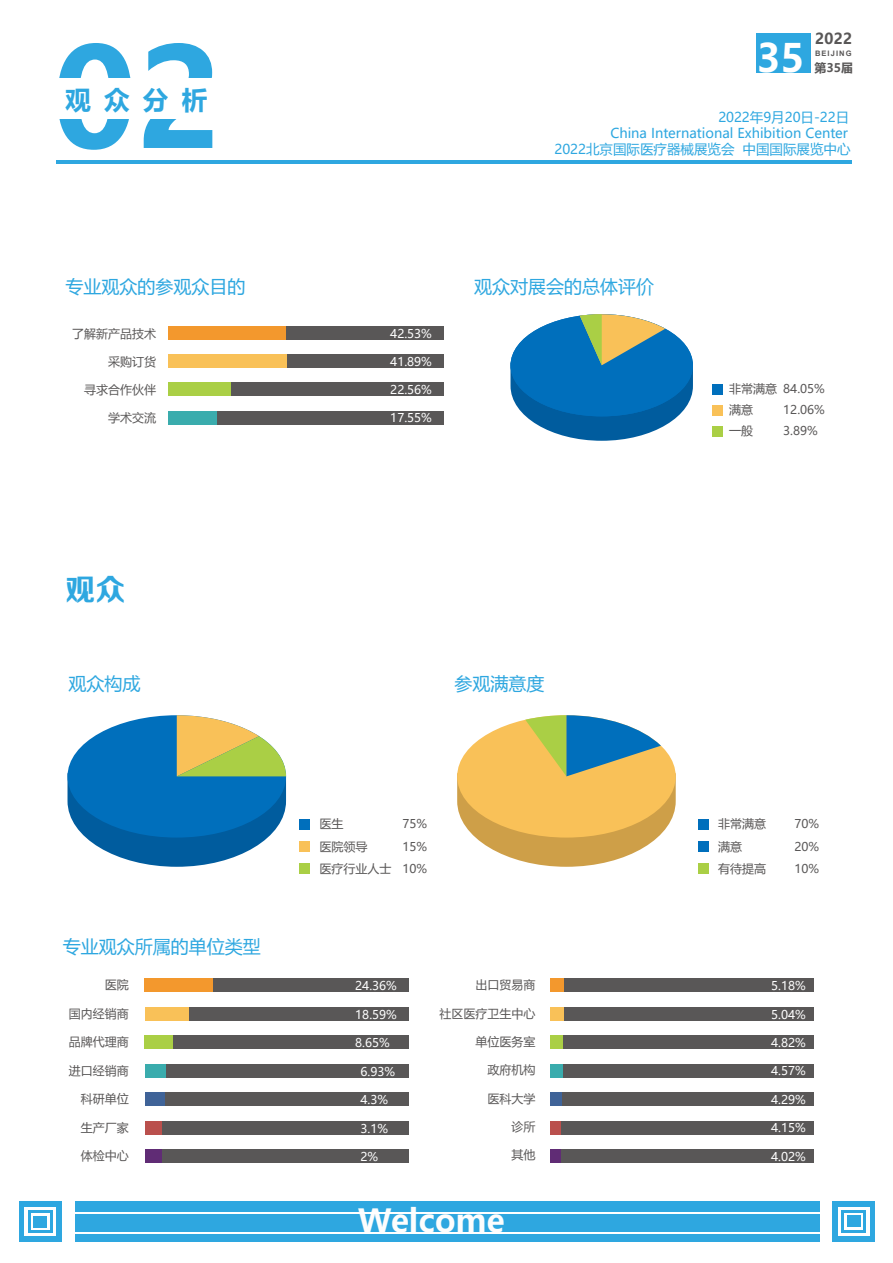
<style>
.page{position:relative;width:893px;height:1263px;background:#fff}
.page>*{position:absolute;margin:0;border:0;box-sizing:border-box;transform-origin:0 0}
.t1{font:700 136.5px "Microsoft Ya Hei";color:#2ea7e0}
.t2{font:700 38.85px "Microsoft Ya Hei";color:#fff}
.t3{font:700 31.5px "Microsoft Ya Hei";color:#fdfdfd}
.t4{font:30px "FZZCHJW GB1 0";color:#2ea7e0}
.t5{font:700 25.5px "Microsoft Ya Hei";color:#2ea7e0}
.t6{font:18px "Microsoft Ya Hei";color:#2ea7e0}
.t7{font:700 15.15px "Microsoft Ya Hei";color:#595757}
.t8{font:13.5px/16.2px "Microsoft Ya Hei";color:#2ea7e0;text-align:right}
.t9{font:12px/21px "Microsoft Ya Hei";color:#595757}
.t10{font:12px "Microsoft Ya Hei";color:#fff}
.t11{font:700 11.85px "Microsoft Ya Hei";color:#595757}
.t12{font:700 7.5px "Arial";letter-spacing:.14em;color:#595757}
</style>
<div class="page">
<div style="left:168px;top:326px;width:276px;height:14px;background:#595757"></div>
<div style="left:168px;top:326px;width:117px;height:14px;background:#f3982d"></div>
<div style="left:168px;top:354px;width:276px;height:14px;background:#595757"></div>
<div style="left:168px;top:354px;width:118px;height:14px;background:#f9c158"></div>
<div style="left:168px;top:383px;width:276px;height:13px;background:#595757"></div>
<div style="left:168px;top:383px;width:62px;height:13px;background:#aacf45"></div>
<div style="left:168px;top:411px;width:276px;height:13px;background:#595757"></div>
<div style="left:168px;top:411px;width:49px;height:13px;background:#3aacad"></div>
<div style="left:712px;top:384px;width:10px;height:10px;background:#006fbc"></div>
<div style="left:712px;top:405px;width:10px;height:10px;background:#f9c158"></div>
<div style="left:712px;top:426px;width:10px;height:10px;background:#aacf45"></div>
<svg style="left:510px;top:314px;width:183px;height:127px"></svg>
<svg style="left:68px;top:715px;width:218px;height:152px"></svg>
<div style="left:299px;top:819px;width:11px;height:10px;background:#006fbc"></div>
<div style="left:299px;top:841px;width:11px;height:11px;background:#f9c158"></div>
<div style="left:299px;top:863px;width:11px;height:11px;background:#aacf45"></div>
<svg style="left:457px;top:715px;width:219px;height:152px"></svg>
<div style="left:698px;top:819px;width:11px;height:10px;background:#006fbc"></div>
<div style="left:698px;top:841px;width:11px;height:11px;background:#006fbc"></div>
<div style="left:698px;top:863px;width:11px;height:11px;background:#aacf45"></div>
<hr style="left:56px;top:161px;width:796px;height:3px;background:#2ea7e0">
<div style="left:145px;top:978px;width:263px;height:14px;background:#595757"></div>
<div style="left:145px;top:978px;width:68px;height:14px;background:#f3982d"></div>
<div style="left:145px;top:1007px;width:263px;height:13px;background:#595757"></div>
<div style="left:145px;top:1007px;width:43px;height:13px;background:#f9c158"></div>
<div style="left:145px;top:1035px;width:263px;height:14px;background:#595757"></div>
<div style="left:145px;top:1035px;width:28px;height:14px;background:#aacf45"></div>
<div style="left:145px;top:1064px;width:263px;height:13px;background:#595757"></div>
<div style="left:145px;top:1064px;width:20px;height:13px;background:#3aacad"></div>
<div style="left:145px;top:1092px;width:263px;height:14px;background:#595757"></div>
<div style="left:145px;top:1092px;width:20px;height:14px;background:#3f6398"></div>
<div style="left:145px;top:1121px;width:263px;height:13px;background:#595757"></div>
<div style="left:145px;top:1121px;width:17px;height:13px;background:#ba504d"></div>
<div style="left:145px;top:1149px;width:263px;height:14px;background:#595757"></div>
<div style="left:145px;top:1149px;width:16px;height:14px;background:#602c75"></div>
<div style="left:550px;top:978px;width:264px;height:14px;background:#595757"></div>
<div style="left:550px;top:978px;width:14px;height:14px;background:#f3982d"></div>
<div style="left:550px;top:1007px;width:264px;height:13px;background:#595757"></div>
<div style="left:550px;top:1007px;width:13px;height:13px;background:#f9c158"></div>
<div style="left:550px;top:1035px;width:264px;height:14px;background:#595757"></div>
<div style="left:550px;top:1035px;width:13px;height:14px;background:#aacf45"></div>
<div style="left:550px;top:1064px;width:264px;height:13px;background:#595757"></div>
<div style="left:550px;top:1064px;width:12px;height:13px;background:#3aacad"></div>
<div style="left:550px;top:1092px;width:264px;height:14px;background:#595757"></div>
<div style="left:550px;top:1092px;width:11px;height:14px;background:#3f6398"></div>
<div style="left:550px;top:1121px;width:264px;height:13px;background:#595757"></div>
<div style="left:550px;top:1121px;width:11px;height:13px;background:#ba504d"></div>
<div style="left:550px;top:1149px;width:264px;height:14px;background:#595757"></div>
<div style="left:550px;top:1149px;width:11px;height:14px;background:#602c75"></div>
<div style="left:19px;top:1201px;width:42px;height:41px;background:#2ea7e0"></div>
<div style="left:24px;top:1207px;width:32px;height:29px;background:#fff"></div>
<div style="left:28px;top:1210px;width:24px;height:23px;background:#2ea7e0"></div>
<div style="left:31px;top:1213px;width:19px;height:17px;background:#fff"></div>
<div style="left:33px;top:1216px;width:14px;height:12px;background:#2ea7e0"></div>
<div style="left:75px;top:1201px;width:745px;height:41px;background:#2ea7e0"></div>
<hr style="left:71px;top:1212px;width:749px;height:2px;background:#fff">
<hr style="left:75px;top:1232px;width:745px;height:1px;background:#fff">
<div style="left:832px;top:1201px;width:43px;height:40px;background:#2ea7e0"></div>
<div style="left:838px;top:1207px;width:31px;height:29px;background:#fff"></div>
<div style="left:841px;top:1210px;width:25px;height:22px;background:#2ea7e0"></div>
<div style="left:844px;top:1213px;width:19px;height:16px;background:#fff"></div>
<div style="left:847px;top:1215px;width:13px;height:12px;background:#2ea7e0"></div>
<div style="left:756px;top:33px;width:55px;height:40px;background:#2ea7e0"></div>
<h1 class="t1" style="left:52px;top:4px;width:170px">02</h1>
<h3 class="t5" style="left:65px;top:82px;width:143px">观众分析</h3>
<h2 class="t2" style="left:757px;top:31px;width:49px">35</h2>
<p class="t7" style="left:815px;top:28px;width:39px">2022</p>
<p class="t11" style="left:815px;top:59px;width:40px">第35届</p>
<p class="t12" style="left:815px;top:48px;width:38px">BEIJING</p>
<p class="t8" style="left:554px;top:108px;width:298px">2022年9月20日-22日<br>China International Exhibition Center<br>2022北京国际医疗器械展览会 中国国际展览中心</p>
<h3 class="t6" style="left:65px;top:275px;width:182px">专业观众的参观众目的</h3>
<h3 class="t6" style="left:474px;top:275px;width:181px">观众对展会的总体评价</h3>
<p class="t9" style="left:72px;top:322px;width:85px">了解新产品技术</p>
<p class="t9" style="left:108px;top:351px;width:49px">采购订货</p>
<p class="t9" style="left:84px;top:379px;width:73px">寻求合作伙伴</p>
<p class="t9" style="left:108px;top:407px;width:49px">学术交流</p>
<h3 class="t4" style="left:65px;top:573px;width:61px">观众</h3>
<p class="t10" style="left:390px;top:325px;width:43px">42.53%</p>
<p class="t10" style="left:390px;top:353px;width:43px">41.89%</p>
<p class="t10" style="left:390px;top:382px;width:43px">22.56%</p>
<p class="t10" style="left:390px;top:410px;width:43px">17.55%</p>
<h3 class="t6" style="left:68px;top:672px;width:73px">观众构成</h3>
<h3 class="t6" style="left:455px;top:672px;width:91px">参观满意度</h3>
<h3 class="t6" style="left:63px;top:935px;width:200px">专业观众所属的单位类型</h3>
<p class="t9" style="left:105px;top:974px;width:25px">医院</p>
<p class="t9" style="left:69px;top:1003px;width:61px">国内经销商</p>
<p class="t9" style="left:69px;top:1031px;width:61px">品牌代理商</p>
<p class="t9" style="left:69px;top:1060px;width:61px">进口经销商</p>
<p class="t9" style="left:81px;top:1088px;width:49px">科研单位</p>
<p class="t9" style="left:81px;top:1117px;width:49px">生产厂家</p>
<p class="t9" style="left:81px;top:1145px;width:49px">体检中心</p>
<p class="t9" style="left:319px;top:813px;width:25px">医生</p>
<p class="t9" style="left:402px;top:813px;width:26px">75%</p>
<p class="t9" style="left:319px;top:835px;width:49px">医院领导</p>
<p class="t9" style="left:319px;top:835px;width:109px;line-height:22.5px;text-align:right">15%<br>医疗行业人士 10%</p>
<p class="t10" style="left:355px;top:977px;width:43px">24.36%</p>
<p class="t10" style="left:355px;top:1006px;width:43px">18.59%</p>
<p class="t10" style="left:355px;top:1035px;width:36px">8.65%</p>
<p class="t10" style="left:361px;top:1063px;width:36px">6.93%</p>
<p class="t10" style="left:361px;top:1092px;width:29px">4.3%</p>
<p class="t10" style="left:361px;top:1120px;width:29px">3.1%</p>
<p class="t10" style="left:361px;top:1149px;width:19px">2%</p>
<p class="t9" style="left:476px;top:974px;width:61px">出口贸易商</p>
<p class="t9" style="left:440px;top:1002px;width:97px">社区医疗卫生中心</p>
<p class="t9" style="left:476px;top:1031px;width:61px">单位医务室</p>
<p class="t9" style="left:488px;top:1059px;width:49px">政府机构</p>
<p class="t9" style="left:488px;top:1087px;width:49px">医科大学</p>
<p class="t9" style="left:512px;top:1116px;width:25px">诊所</p>
<p class="t9" style="left:512px;top:1144px;width:25px">其他</p>
<h3 class="t3" style="left:358px;top:1199px;width:148px">Welcome</h3>
<p class="t9" style="left:729px;top:378px;width:97px">非常满意 84.05%满意</p>
<p class="t9" style="left:783px;top:399px;width:43px">12.06%</p>
<p class="t9" style="left:729px;top:420px;width:25px">一般</p>
<p class="t9" style="left:783px;top:420px;width:36px">3.89%</p>
<p class="t9" style="left:718px;top:813px;width:49px">非常满意</p>
<p class="t9" style="left:794px;top:813px;width:26px">70%</p>
<p class="t9" style="left:718px;top:835px;width:25px">满意</p>
<p class="t9" style="left:794px;top:835px;width:26px">20%</p>
<p class="t9" style="left:718px;top:858px;width:49px">有待提高</p>
<p class="t9" style="left:794px;top:858px;width:26px">10%</p>
<p class="t10" style="left:771px;top:977px;width:36px">5.18%</p>
<p class="t10" style="left:771px;top:1006px;width:36px">5.04%</p>
<p class="t10" style="left:771px;top:1034px;width:36px">4.82%</p>
<p class="t10" style="left:771px;top:1063px;width:36px">4.57%</p>
<p class="t10" style="left:771px;top:1091px;width:36px">4.29%</p>
<p class="t10" style="left:771px;top:1120px;width:36px">4.15%</p>
<p class="t10" style="left:771px;top:1148px;width:36px">4.02%</p>
</div>
